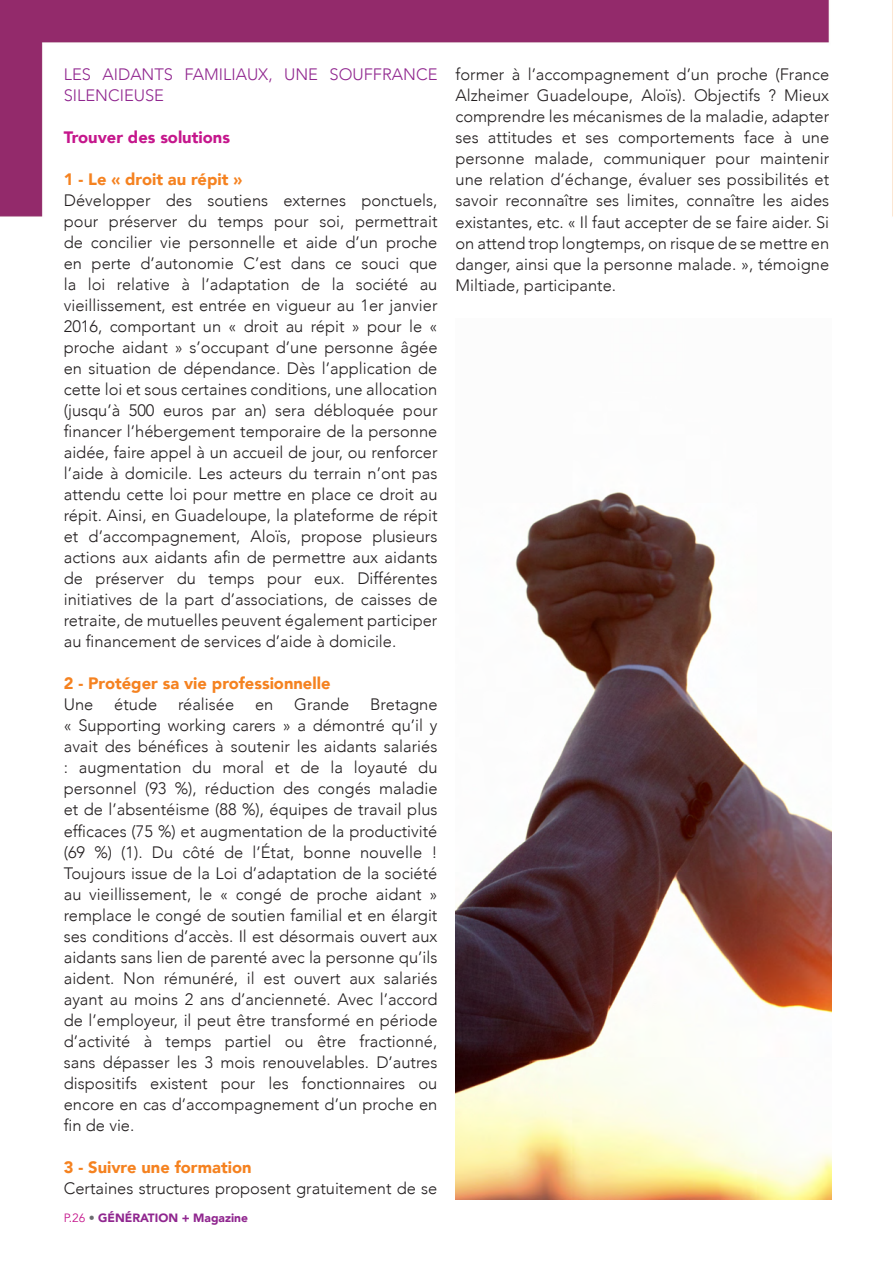
<style>
.page{position:relative;width:893px;height:1263px;background:#fff}
.page>*{position:absolute;margin:0;border:0;box-sizing:border-box;transform-origin:0 0}
.Corps_de_txt{font:300 16.5px/21px "Avenir";color:#231f20;text-align:justify}
.Corps_de_txt-2{font:900 16.5px "Avenir";color:#f58220}
.Corps_de_txt-3{font:300 16.5px/21px "Avenir";color:#90268f}
.Corps_de_txt-4{font:900 16.5px "Avenir";color:#c5168c}
.t1{font:900 12px "Avenir";color:#90268f}
.s1{font-weight:400;color:#c5168c}
.s2{font-weight:400;color:#6c6d70}
</style>
<div class="page">
<img style="left:0;top:0;width:893px;height:1200px">
<img style="left:455px;top:319px;width:376px;height:880px">
<p class="Corps_de_txt-3" style="left:64px;top:64px;width:375px">LES AIDANTS FAMILIAUX, UNE SOUFFRANCE<br>SILENCIEUSE</p>
<p class="Corps_de_txt-4" style="left:64px;top:123px;width:168px">Trouver des solutions</p>
<p class="Corps_de_txt-2" style="left:64px;top:165px;width:180px">1 - Le « droit au répit »</p>
<p class="Corps_de_txt" style="left:64px;top:190px;width:375px">Développer des soutiens externes ponctuels, pour préserver du temps pour soi, permettrait de concilier vie personnelle et aide d’un proche en perte d’autonomie C’est dans ce souci que la loi relative à l’adaptation de la société au vieillissement, est entrée en vigueur au 1er janvier 2016, comportant un « droit au répit » pour le « proche aidant » s’occupant d’une personne âgée en situation de dépendance. Dès l’application de cette loi et sous certaines conditions, une allocation (jusqu’à 500 euros par an) sera débloquée pour financer l’hébergement temporaire de la personne aidée, faire appel à un accueil de jour, ou renforcer l’aide à domicile. Les acteurs du terrain n’ont pas attendu cette loi pour mettre en place ce droit au répit. Ainsi, en Guadeloupe, la plateforme de répit et d’accompagnement, Aloïs, propose plusieurs actions aux aidants afin de permettre aux aidants de préserver du temps pour eux. Différentes initiatives de la part d’associations, de caisses de retraite, de mutuelles peuvent également participer au financement de services d’aide à domicile.</p>
<p class="Corps_de_txt-2" style="left:64px;top:669px;width:268px">2 - Protéger sa vie professionnelle</p>
<p class="Corps_de_txt" style="left:64px;top:694px;width:31px">Une</p>
<p class="Corps_de_txt" style="left:114px;top:694px;width:45px">étude</p>
<p class="Corps_de_txt" style="left:178px;top:694px;width:58px">réalisée</p>
<p class="Corps_de_txt" style="left:255px;top:694px;width:20px">en</p>
<p class="Corps_de_txt" style="left:294px;top:694px;width:57px">Grande</p>
<p class="Corps_de_txt" style="left:64px;top:694px;width:375px;text-indent:306px">Bretagne « Supporting working carers » a démontré qu’il y avait des bénéfices à soutenir les aidants salariés : augmentation du moral et de la loyauté du personnel (93 %), réduction des congés maladie et de l’absentéisme (88 %), équipes de travail plus efficaces (75 %) et augmentation de la productivité (69 %) (1). Du côté de l’État, bonne nouvelle !<br>Toujours issue de la Loi d’adaptation de la société au vieillissement, le « congé de proche aidant » remplace le congé de soutien familial et en élargit ses conditions d’accès. Il est désormais ouvert aux aidants sans lien de parenté avec la personne qu’ils aident. Non rémunéré, il est ouvert aux salariés ayant au moins 2 ans d’ancienneté. Avec l’accord de l’employeur, il peut être transformé en période d’activité à temps partiel ou être fractionné, sans dépasser les 3 mois renouvelables. D’autres dispositifs existent pour les fonctionnaires ou encore en cas d’accompagnement d’un proche en fin de vie.</p>
<p class="Corps_de_txt-2" style="left:64px;top:1153px;width:189px">3 - Suivre une formation</p>
<p class="Corps_de_txt" style="left:64px;top:1177px;width:375px">Certaines structures proposent gratuitement de se</p>
<p class="t1" style="left:64px;top:1207px;width:186px"><span class="s1">P</span><span class="s1">.26</span> <span class="s2">•</span> GÉNÉRATION + Magazine</p>
<p class="Corps_de_txt" style="left:455px;top:64px;width:375px">former à l’accompagnement d’un proche (France Alzheimer Guadeloupe, Aloïs). Objectifs ? Mieux comprendre les mécanismes de la maladie, adapter ses attitudes et ses comportements face à une personne malade, communiquer pour maintenir une relation d’échange, évaluer ses possibilités et savoir reconnaître ses limites, connaître les aides existantes, etc. « Il faut accepter de se faire aider. Si on attend trop longtemps, on risque de se mettre en danger, ainsi que la personne malade. », témoigne Miltiade, participante.</p>
</div>
